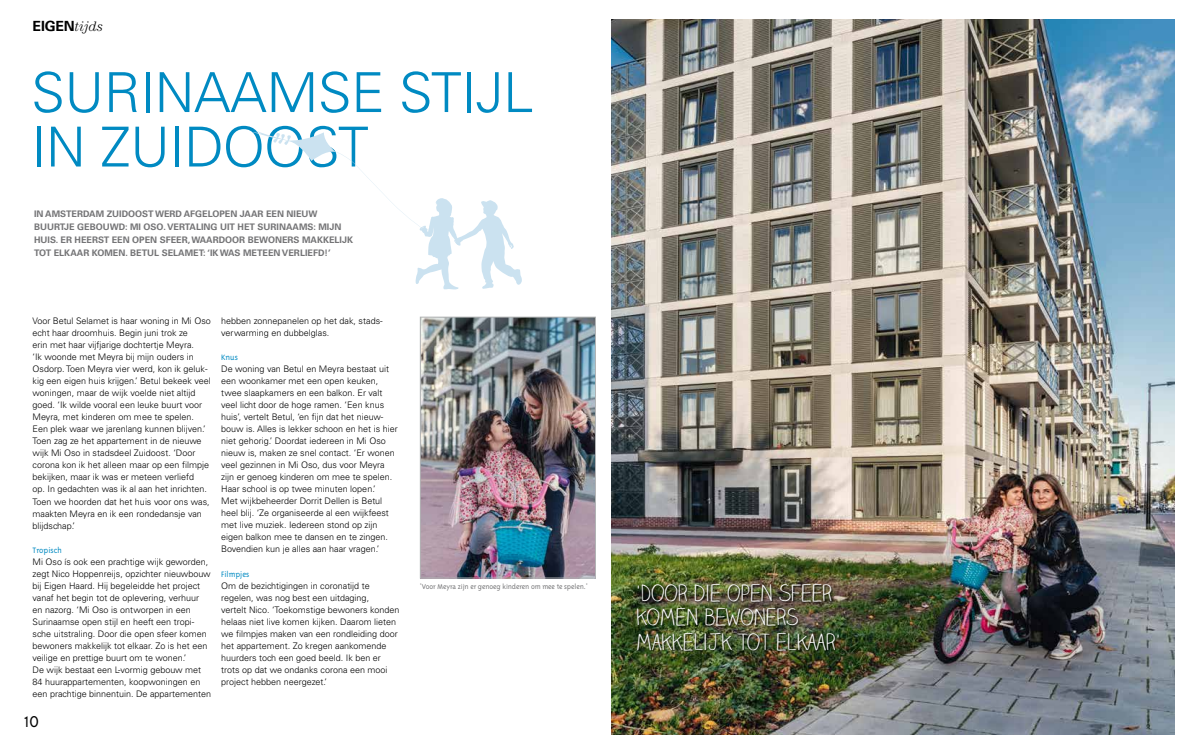
<style>
.page{position:relative;width:1191px;height:752px;background:#fff}
.page>*{position:absolute;margin:0;border:0;box-sizing:border-box;transform-origin:0 0}
.t1{font:300 55.1px/54.4px "Univers LT Std";letter-spacing:-.01em;color:#008ac2}
.t2{font:300 23px/24.1px "Claire Hand";color:#fff}
.t3{font:300 18px "Triplex";color:#000}
.t4{font:700 14px "Univers LT Std";letter-spacing:-.01em;color:#000}
.t5{font:300 9px/12px "Univers LT Std";color:#000}
.t6{font:700 9px/13px "Univers LT Std";color:#747476}
.t7{font:300 9px "Triplex";color:#008ac2}
.t8{font:300 8px "Triplex";letter-spacing:-.01em;color:#747476}
.s1{font-family:"Century Std";font-weight:300;font-style:italic}
</style>
<div class="page">
<img style="left:612px;top:20px;width:562px;height:714px">
<div style="left:637px;top:583px;width:204px;height:69px;background:#000;opacity:.75"></div>
<img style="left:422px;top:319px;width:171px;height:257px">
<div style="left:420px;top:317px;width:175px;height:261px;border:1px solid #b1b3b4"></div>
<svg style="left:253px;top:131px;width:269px;height:158px"></svg>
<h3 class="t4" style="left:33px;top:18px;width:72px">EIGEN<span class="s1">tijds</span></h3>
<h1 class="t1" style="left:31px;top:65px;width:504px">SURINAAMSE STIJL<br>IN ZUIDOOST</h1>
<p class="t6" style="left:34px;top:207px;width:320px">IN AMSTERDAM ZUIDOOST WERD AFGELOPEN JAAR EEN NIEUW BUURTJE GEBOUWD: MI OSO. VERTALING UIT HET SURINAAMS: MIJN HUIS. ER HEERST EEN OPEN SFEER, WAARDOOR BEWONERS MAKKELIJK TOT ELKAAR KOMEN. BETUL SELAMET: ‘IK WAS METEEN VERLIEFD!’</p>
<p class="t5" style="left:33px;top:315px;width:180px">Voor Betul Selamet is haar woning in Mi Oso echt haar droomhuis. Begin juni trok ze<br>erin met haar vijfjarige dochtertje Meyra.<br>‘Ik woonde met Meyra bij mijn ouders in Osdorp. Toen Meyra vier werd, kon ik geluk&shy;kig een eigen huis krijgen.’ Betul bekeek veel woningen, maar de wijk voelde niet altijd goed. ‘Ik wilde vooral een leuke buurt voor Meyra, met kinderen om mee te spelen.<br>Een plek waar we jarenlang kunnen blijven.’ Toen zag ze het appartement in de nieuwe wijk Mi Oso in stadsdeel Zuidoost. ‘Door corona kon ik het alleen maar op een filmpje bekijken, maar ik was er meteen verliefd<br>op. In gedachten was ik al aan het inrichten.<br>Toen we hoorden dat het huis voor ons was, maakten Meyra en ik een rondedansje van blijdschap.’</p>
<p class="t7" style="left:33px;top:544px;width:31px">Tropisch</p>
<p class="t5" style="left:33px;top:555px;width:180px">Mi Oso ís ook een prachtige wijk geworden, zegt Nico Hoppenreijs, opzichter nieuwbouw bij Eigen Haard. Hij begeleidde het project vanaf het begin tot de oplevering, verhuur en nazorg. ‘Mi Oso is ontworpen in een Surinaamse open stijl en heeft een tropi&shy;sche uitstraling. Door die open sfeer komen bewoners makkelijk tot elkaar. Zo is het een veilige en prettige buurt om te wonen.’<br>De wijk bestaat een L-vormig gebouw met 84 huurappartementen, koopwoningen en een prachtige binnentuin. De appartementen</p>
<h3 class="t3" style="left:24px;top:711px;width:17px">10</h3>
<p class="t5" style="left:221px;top:315px;width:163px">hebben zonnepanelen op het dak, stads&shy;verwarming en dubbelglas.</p>
<p class="t7" style="left:221px;top:352px;width:18px">Knus</p>
<p class="t5" style="left:221px;top:363px;width:178px">De woning van Betul en Meyra bestaat uit een woonkamer met een open keuken, twee slaapkamers en een balkon. Er valt veel licht door de hoge ramen. ‘Een knus huis’, vertelt Betul, ‘en fijn dat het nieuw&shy;bouw is. Alles is lekker schoon en het is hier niet gehorig.’ Doordat iedereen in Mi Oso nieuw is, maken ze snel contact. ‘Er wonen veel gezinnen in Mi Oso, dus voor Meyra zijn er genoeg kinderen om mee te spelen.<br>Haar school is op twee minuten lopen.’<br>Met wijkbeheerder Dorrit Dellen is Betul heel blij. ‘Ze organiseerde al een wijkfeest met live muziek. Iedereen stond op zijn eigen balkon mee te dansen en te zingen.<br>Bovendien kun je alles aan haar vragen.’</p>
<p class="t7" style="left:221px;top:568px;width:30px">Filmpjes</p>
<p class="t5" style="left:221px;top:579px;width:180px">Om de bezichtigingen in coronatijd te regelen, was nog best een uitdaging,<br>vertelt Nico. ‘Toekomstige bewoners konden helaas niet live komen kijken. Daarom lieten we filmpjes maken van een rondleiding door het appartement. Zo kregen aankomende huurders toch een goed beeld. Ik ben er trots op dat we ondanks corona een mooi project hebben neergezet.’</p>
<p class="t8" style="left:420px;top:582px;width:170px">'Voor Meyra zijn er genoeg kinderen om mee te spelen.'</p>
<h2 class="t2" style="left:636px;top:581px;width:206px">'DOOR DIE OPEN SFEER<br>KOMEN BEWONERS<br>MAKKELIJK TOT ELKAAR'</h2>
</div>
